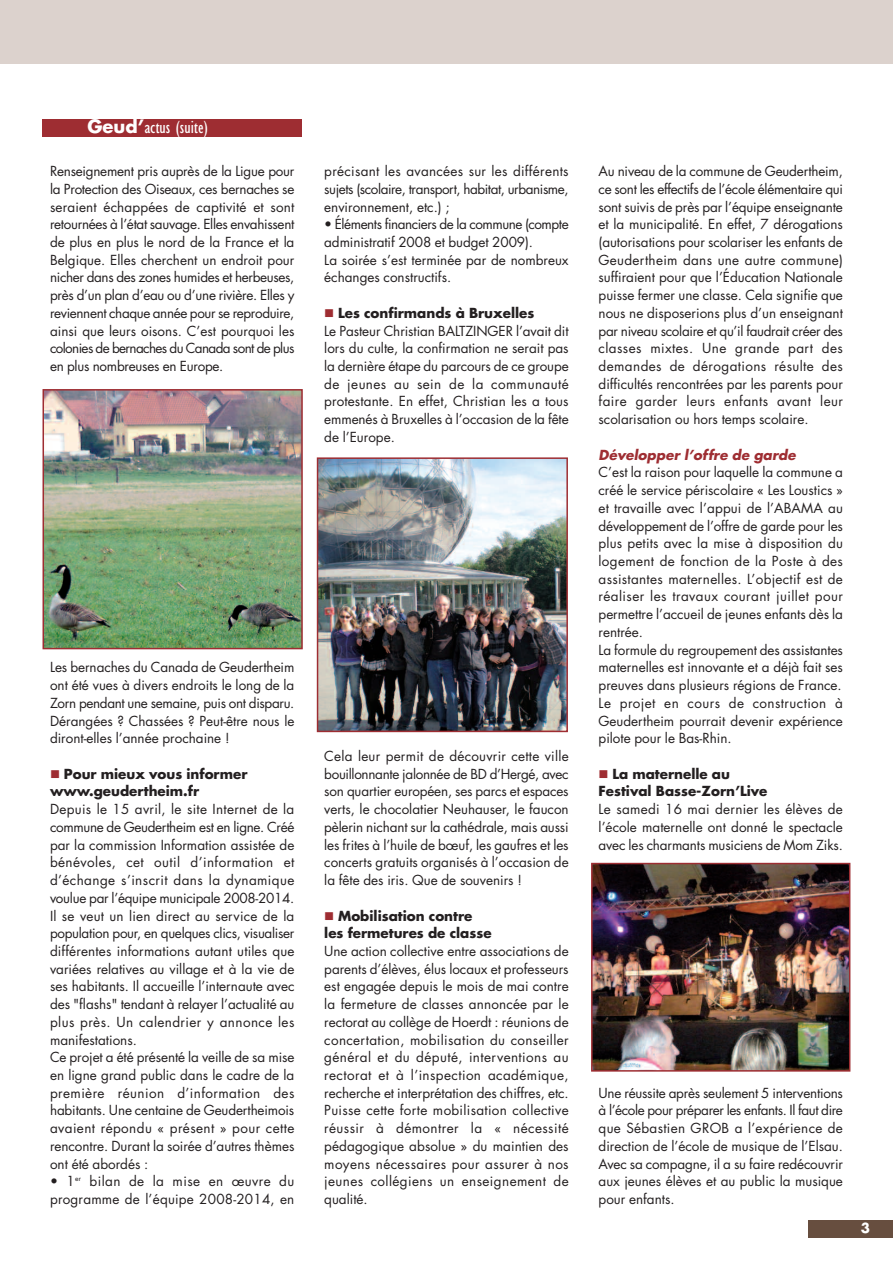
<style>
.page{position:relative;width:893px;height:1263px;background:#fff}
.page>*{position:absolute;margin:0;border:0;box-sizing:border-box;transform-origin:0 0}
.t1{font:condensed 18px "Gill Sans";color:#fff}
.t2{font:13.5px/17.7px "Futura";color:#231f20;text-align:justify}
.t3{font:700 13.5px/17.7px "Futura";color:#231f20}
.t4{font:italic 700 13.5px "Futura";letter-spacing:.005em;color:#9e2d32}
.t5{font:700 13.5px "Futura";color:#fff}
.s1{font-family:"Futura";font-weight:700;font-stretch:normal}
</style>
<div class="page">
<div style="left:808px;top:1220px;width:85px;height:17px;background:#674e3f"></div>
<div style="left:0;top:0;width:893px;height:64px;background:#dcd2cd"></div>
<div style="left:43px;top:119px;width:259px;height:18px;background:#9e2d32"></div>
<img style="left:594px;top:866px;width:253px;height:202px">
<div style="left:591px;top:863px;width:259px;height:208px;border:2px solid #9e2d32"></div>
<img style="left:320px;top:460px;width:245px;height:269px">
<div style="left:317px;top:457px;width:251px;height:275px;border:2px solid #9e2d32"></div>
<img style="left:46px;top:392px;width:254px;height:254px">
<div style="left:43px;top:389px;width:260px;height:260px;border:2px solid #9e2d32"></div>
<h1 class="t1" style="left:87px;top:121px;width:122px"><span class="s1">Geud’</span>actus (suite)</h1>
<p class="t2" style="left:50px;top:163px;width:246px">Renseignement pris auprès de la Ligue pour la Protection des Oiseaux, ces bernaches se seraient échappées de captivité et sont retournées à l’état sauvage. Elles envahissent de plus en plus le nord de la France et la Belgique. Elles cherchent un endroit pour nicher dans des zones humides et herbeuses, près d’un plan d’eau ou d’une rivière. Elles y reviennent chaque année pour se reproduire, ainsi que leurs oisons. C’est pourquoi les colonies de bernaches du Canada sont de plus en plus nombreuses en Europe.</p>
<p class="t2" style="left:324px;top:163px;width:246px">précisant les avancées sur les différents sujets (scolaire, transport, habitat, urbanisme, environnement, etc.) ;</p>
<p class="t2" style="left:324px;top:217px;width:246px;text-align:left">• Éléments financiers de la commune (compte administratif 2008 et budget 2009).<br>La soirée s’est terminée par de nombreux échanges constructifs.</p>
<p class="t3" style="left:338px;top:305px;width:198px">Les confirmands à Bruxelles</p>
<p class="t2" style="left:324px;top:323px;width:246px">Le Pasteur Christian BALTZINGER l’avait dit lors du culte, la confirmation ne serait pas la dernière étape du parcours de ce groupe de jeunes au sein de la communauté protestante. En effet, Christian les a tous emmenés à Bruxelles à l’occasion de la fête de l’Europe.</p>
<p class="t2" style="left:50px;top:660px;width:246px">Les bernaches du Canada de Geudertheim ont été vues à divers endroits le long de la Zorn pendant une semaine, puis ont disparu.<br>Dérangées ? Chassées ? Peut-être nous le diront-elles l’année prochaine !</p>
<p class="t3" style="left:50px;top:766px;width:199px;text-indent:14px">Pour mieux vous informer www.geudertheim.fr</p>
<p class="t2" style="left:50px;top:801px;width:246px;text-align:left">Depuis le 15 avril, le site Internet de la commune de Geudertheim est en ligne. Créé par la commission Information assistée de bénévoles, cet outil d’information et d’échange s’inscrit dans la dynamique voulue par l’équipe municipale 2008-2014.<br>Il se veut un lien direct au service de la population pour, en quelques clics, visualiser différentes informations autant utiles que variées relatives au village et à la vie de ses habitants. Il accueille l’internaute avec des "flashs" tendant à relayer l’actualité au plus près. Un calendrier y annonce les manifestations.<br>Ce projet a été présenté la veille de sa mise en ligne grand public dans le cadre de la première réunion d’information des habitants. Une centaine de Geudertheimois avaient répondu « présent » pour cette rencontre. Durant la soirée d’autres thèmes ont été abordés :</p>
<p class="t2" style="left:50px;top:1174px;width:246px">• 1<sup>er</sup> bilan de la mise en œuvre du programme de l’équipe 2008-2014, en</p>
<p class="t2" style="left:324px;top:748px;width:246px">Cela leur permit de découvrir cette ville bouillonnante jalonnée de BD d’Hergé, avec son quartier européen, ses parcs et espaces verts, le chocolatier Neuhauser, le faucon pèlerin nichant sur la cathédrale, mais aussi les frites à l’huile de bœuf, les gaufres et les concerts gratuits organisés à l’occasion de la fête des iris. Que de souvenirs !</p>
<p class="t3" style="left:324px;top:908px;width:169px;text-align:center">Mobilisation contre<br>les fermetures de classe</p>
<p class="t2" style="left:324px;top:943px;width:246px">Une action collective entre associations de parents d’élèves, élus locaux et professeurs est engagée depuis le mois de mai contre la fermeture de classes annoncée par le rectorat au collège de Hoerdt : réunions de concertation, mobilisation du conseiller général et du député, interventions au rectorat et à l’inspection académique, recherche et interprétation des chiffres, etc.<br>Puisse cette forte mobilisation collective réussir à démontrer la « nécessité pédagogique absolue » du maintien des moyens nécessaires pour assurer à nos jeunes collégiens un enseignement de qualité.</p>
<p class="t2" style="left:599px;top:163px;width:246px">Au niveau de la commune de Geudertheim, ce sont les effectifs de l’école élémentaire qui sont suivis de près par l’équipe enseignante et la municipalité. En effet, 7 dérogations (autorisations pour scolariser les enfants de Geudertheim dans une autre commune) suffiraient pour que l’Éducation Nationale puisse fermer une classe. Cela signifie que nous ne disposerions plus d’un enseignant par niveau scolaire et qu’il faudrait créer des classes mixtes. Une grande part des demandes de dérogations résulte des difficultés rencontrées par les parents pour faire garder leurs enfants avant leur scolarisation ou hors temps scolaire.</p>
<p class="t4" style="left:599px;top:448px;width:199px">Développer l’offre de garde</p>
<p class="t2" style="left:599px;top:465px;width:246px;text-align:left">C’est la raison pour laquelle la commune a créé le service périscolaire « Les Loustics » et travaille avec l’appui de l’ABAMA au développement de l’offre de garde pour les plus petits avec la mise à disposition du logement de fonction de la Poste à des assistantes maternelles. L’objectif est de réaliser les travaux courant juillet pour permettre l’accueil de jeunes enfants dès la rentrée.<br>La formule du regroupement des assistantes maternelles est innovante et a déjà fait ses preuves dans plusieurs régions de France.<br>Le projet en cours de construction à Geudertheim pourrait devenir expérience pilote pour le Bas-Rhin.</p>
<p class="t3" style="left:599px;top:766px;width:170px;text-indent:14px">La maternelle au<br>Festival Basse-Zorn’Live</p>
<p class="t2" style="left:599px;top:801px;width:246px">Le samedi 16 mai dernier les élèves de l’école maternelle ont donné le spectacle avec les charmants musiciens de Mom Ziks.</p>
<p class="t2" style="left:599px;top:1085px;width:246px">Une réussite après seulement 5 interventions à l’école pour préparer les enfants. Il faut dire que Sébastien GROB a l’expérience de direction de l’école de musique de l’Elsau.<br>Avec sa compagne, il a su faire redécouvrir aux jeunes élèves et au public la musique pour enfants.</p>
<p class="t5" style="left:861px;top:1221px;width:11px">3</p>
</div>
